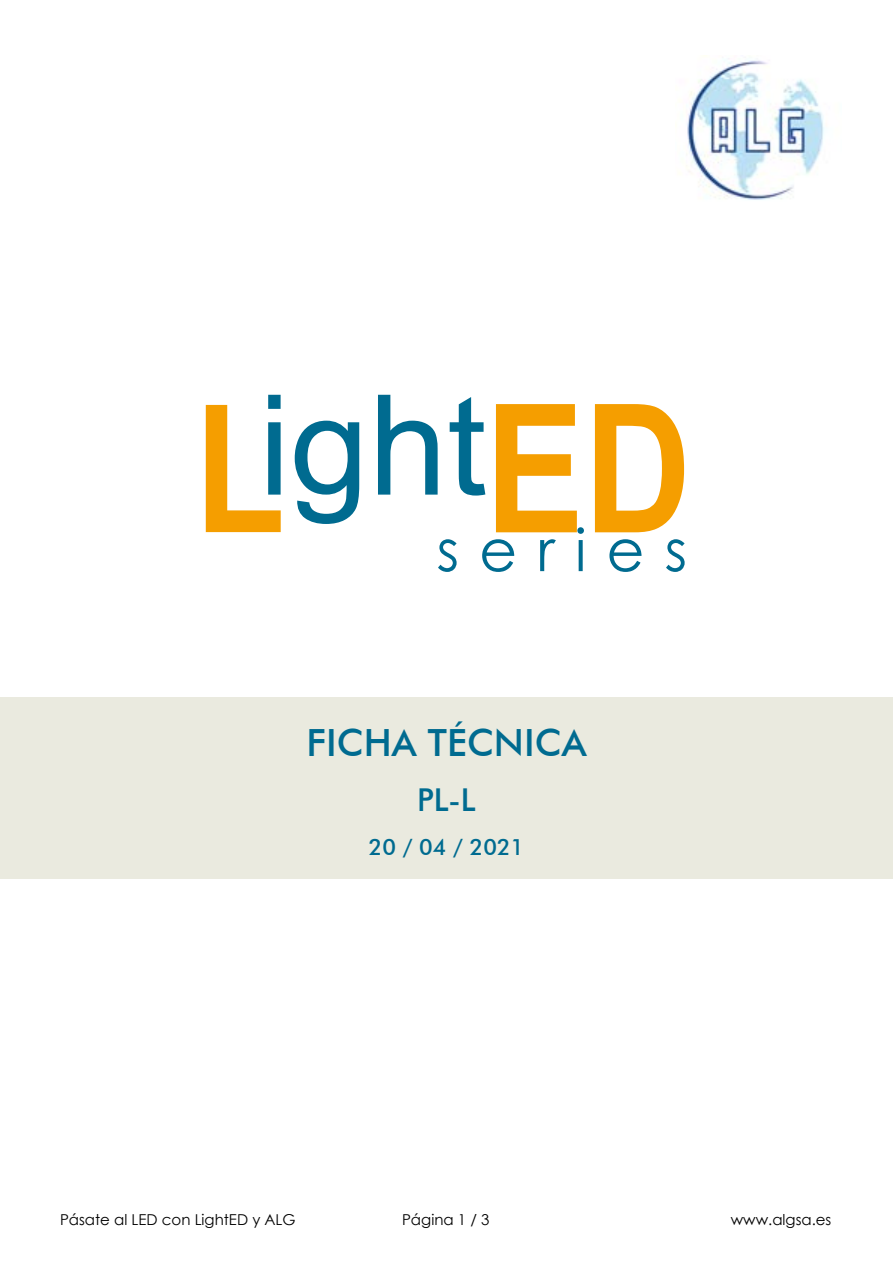
<style>
.page{position:relative;width:893px;height:1263px;background:#fff}
.page>*{position:absolute;margin:0;border:0;box-sizing:border-box;transform-origin:0 0}
.t1{font:58.5px "Century Gothic";letter-spacing:.34em;color:#006b90}
.t2{font:500 37.5px "Futura BT";color:#006b90}
.t3{font:500 31.5px "Futura BT";color:#006b90}
.t4{font:500 22.5px "Futura BT";color:#006b90}
.t5{font:15px "Century Gothic";color:#000}
</style>
<div class="page">
<div style="left:0;top:698px;width:893px;height:181px;background:#eaeadf"></div>
<svg style="left:206px;top:395px;width:75px;height:137px"></svg>
<svg style="left:295px;top:421px;width:64px;height:103px"></svg>
<svg style="left:378px;top:395px;width:60px;height:100px"></svg>
<svg style="left:450px;top:397px;width:35px;height:99px"></svg>
<svg style="left:496px;top:404px;width:81px;height:128px"></svg>
<svg style="left:595px;top:404px;width:89px;height:128px"></svg>
<img style="left:687px;top:60px;width:138px;height:140px">
<h1 class="t1" style="left:436px;top:509px;width:252px">series</h1>
<h2 class="t2" style="left:306px;top:720px;width:282px">FICHA TÉCNICA</h2>
<h3 class="t3" style="left:417px;top:780px;width:60px">PL-L</h3>
<h3 class="t4" style="left:369px;top:833px;width:157px">20 / 04 / 2021</h3>
<p class="t5" style="left:60px;top:1209px;width:237px">Pásate al LED con LightED y ALG</p>
<p class="t5" style="left:402px;top:1209px;width:89px">Página 1 / 3</p>
<p class="t5" style="left:731px;top:1209px;width:102px">www.algsa.es</p>
</div>
